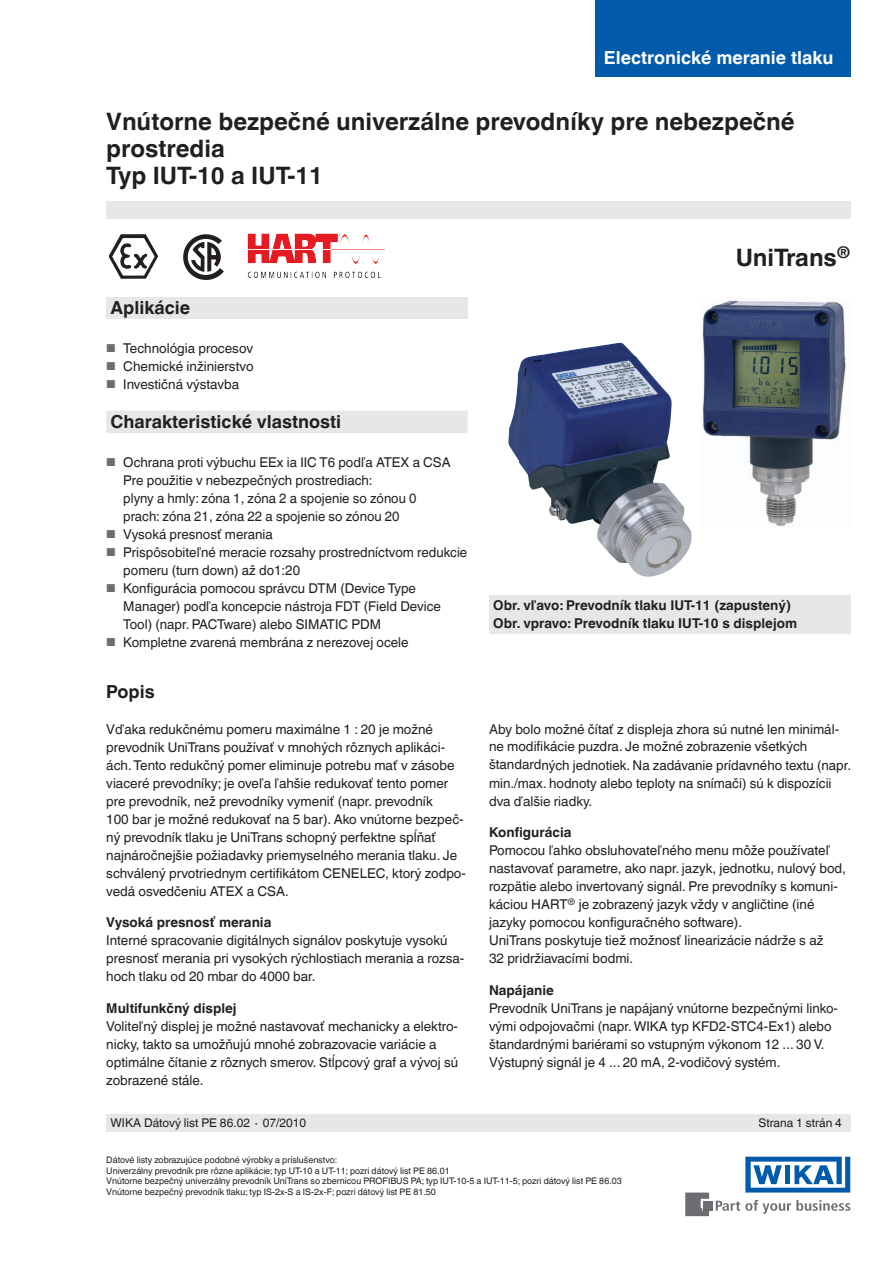
<style>
.page{position:relative;width:893px;height:1263px;background:#fff}
.page>*{position:absolute;margin:0;border:0;box-sizing:border-box;transform-origin:0 0}
.t1{font:700 24px/27px "Helvetica World";color:#231f20}
.t2{font:700 18px "Helvetica World";color:#231f20}
.t3{font:700 18px "Helvetica World";color:#fff}
.t4{font:13.5px/18px "Helvetica World";color:#231f20}
.t5{font:700 13.5px/18px "Helvetica World";color:#231f20}
.t6{font:12px "Helvetica World";color:#231f20}
.t7{font:9px/10.5px "Helvetica World";color:#231f20}
.s1{font-size:11.55px;color:#6c6d70}
</style>
<div class="page">
<div style="left:106px;top:298px;width:362px;height:21px;background:#e6e7e9"></div>
<svg style="left:716px;top:1200px;width:134px;height:14px"></svg>
<div style="left:703px;top:1201px;width:9px;height:9px;background:#6c6d70"></div>
<svg style="left:685px;top:1192px;width:24px;height:24px"></svg>
<svg style="left:745px;top:1157px;width:105px;height:35px"></svg>
<div style="left:106px;top:202px;width:744px;height:17px;background:#e6e7e9"></div>
<div style="left:106px;top:1114px;width:744px;height:17px;background:#e6e7e9"></div>
<div style="left:595px;top:0;width:255px;height:77px;background:#015aaa"></div>
<svg style="left:183px;top:234px;width:41px;height:46px"></svg>
<img style="left:247px;top:233px;width:138px;height:46px">
<img style="left:109px;top:234px;width:50px;height:45px">
<img style="left:508px;top:343px;width:184px;height:234px">
<img style="left:702px;top:300px;width:144px;height:227px">
<div style="left:106px;top:411px;width:362px;height:22px;background:#e6e7e9"></div>
<div style="left:489px;top:595px;width:361px;height:39px;background:#e6e7e9"></div>
<h2 class="t3" style="left:604px;top:47px;width:231px">Electronické meranie tlaku</h2>
<h1 class="t1" style="left:106px;top:108px;width:690px">Vnútorne bezpečné univerzálne prevodníky pre nebezpečné prostredia<br>Typ IUT-10 a IUT-11</h1>
<h2 class="t2" style="left:111px;top:297px;width:81px">Aplikácie</h2>
<p class="t4" style="left:106px;top:339px;width:148px"><span class="s1">■</span> Technológia procesov</p>
<p class="t4" style="left:106px;top:357px;width:149px"><span class="s1">■</span> Chemické inžinierstvo</p>
<p class="t4" style="left:106px;top:375px;width:134px"><span class="s1">■</span> Investičná výstavba</p>
<h2 class="t2" style="left:111px;top:411px;width:232px">Charakteristické vlastnosti</h2>
<p class="t4" style="left:123px;top:453px;width:329px;text-indent:-17px"><span class="s1">■</span> Ochrana proti výbuchu EEx ia IIC T6 podľa ATEX a CSA Pre použitie v nebezpečných prostrediach:<br>plyny a hmly: zóna 1, zóna 2 a spojenie so zónou 0 prach: zóna 21, zóna 22 a spojenie so zónou 20</p>
<p class="t4" style="left:106px;top:525px;width:168px"><span class="s1">■</span> Vysoká presnosť merania</p>
<p class="t4" style="left:123px;top:543px;width:346px;text-indent:-17px"><span class="s1">■</span> Prispôsobiteľné meracie rozsahy prostredníctvom redukcie pomeru (turn down) až do1:20</p>
<p class="t4" style="left:123px;top:579px;width:319px;text-indent:-17px"><span class="s1">■</span> Konfigurácia pomocou správcu DTM (Device Type<br>Manager) podľa koncepcie nástroja FDT (Field Device<br>Tool) (napr. PACTware) alebo SIMATIC PDM</p>
<p class="t4" style="left:106px;top:633px;width:304px"><span class="s1">■</span> Kompletne zvarená membrána z nerezovej ocele</p>
<h2 class="t2" style="left:106px;top:681px;width:50px">Popis</h2>
<p class="t4" style="left:106px;top:720px;width:361px">Vďaka redukčnému pomeru maximálne 1 : 20 je možné prevodník UniTrans používať v mnohých rôznych aplikáci&shy;ách.Tento redukčný pomer eliminuje potrebu mať v zásobe viaceré prevodníky; je oveľa ľahšie redukovať tento pomer pre prevodník, než prevodníky vymeniť (napr. prevodník<br>100 bar je možné redukovať na 5 bar). Ako vnútorne bezpeč&shy;ný prevodník tlaku je UniTrans schopný perfektne spĺňať najnáročnejšie požiadavky priemyselného merania tlaku. Je schválený prvotriednym certifikátom CENELEC, ktorý zodpo&shy;vedá osvedčeniu ATEX a CSA.</p>
<p class="t5" style="left:106px;top:913px;width:167px">Vysoká presnosť merania</p>
<p class="t4" style="left:106px;top:931px;width:360px">Interné spracovanie digitálnych signálov poskytuje vysokú presnosť merania pri vysokých rýchlostiach merania a rozsa&shy;hoch tlaku od 20 mbar do 4000 bar.</p>
<p class="t5" style="left:106px;top:999px;width:132px">Multifunkčný displej</p>
<p class="t4" style="left:106px;top:1017px;width:353px">Voliteľný displej je možné nastavovať mechanicky a elektro&shy;nicky, takto sa umožňujú mnohé zobrazovacie variácie a optimálne čítanie z rôznych smerov. Stĺpcový graf a vývoj sú zobrazené stále.</p>
<h1 class="t1" style="left:736px;top:244px;width:116px">UniTrans<sup>®</sup></h1>
<p class="t5" style="left:493px;top:597px;width:305px">Obr. vľavo: Prevodník tlaku IUT-11 (zapustený)<br>Obr. vpravo: Prevodník tlaku IUT-10 s displejom</p>
<p class="t4" style="left:489px;top:720px;width:364px">Aby bolo možné čítať z displeja zhora sú nutné len minimál&shy;ne modifikácie puzdra. Je možné zobrazenie všetkých štandardných jednotiek. Na zadávanie prídavného textu (napr. min./max. hodnoty alebo teploty na snímači) sú k dispozícii dva ďalšie riadky.</p>
<p class="t5" style="left:489px;top:823px;width:84px">Konfigurácia</p>
<p class="t4" style="left:489px;top:841px;width:358px">Pomocou ľahko obsluhovateľného menu môže používateľ nastavovať parametre, ako napr. jazyk, jednotku, nulový bod, rozpätie alebo invertovaný signál. Pre prevodníky s komuni&shy;káciou HART<sup>®</sup> je zobrazený jazyk vždy v angličtine (iné jazyky pomocou konfiguračného software).<br>UniTrans poskytuje tiež možnosť linearizácie nádrže s až<br>32 pridržiavacími bodmi.</p>
<p class="t5" style="left:489px;top:981px;width:66px">Napájanie</p>
<p class="t4" style="left:489px;top:999px;width:350px">Prevodník UniTrans je napájaný vnútorne bezpečnými linko&shy;vými odpojovačmi (napr.WIKA typ KFD2-STC4-Ex1) alebo štandardnými bariérami so vstupným výkonom 12 ... 30 V.<br>Výstupný signál je 4 ... 20 mA, 2-vodičový systém.</p>
<p class="t6" style="left:111px;top:1116px;width:197px">WIKA Dátový list PE 86.02 ∙ 07/2010</p>
<p class="t6" style="left:758px;top:1116px;width:85px">Strana 1 strán 4</p>
<p class="t7" style="left:106px;top:1155px;width:517px">Dátové listy zobrazujúce podobné výrobky a príslušenstvo:<br>Univerzálny prevodník pre rôzne aplikácie; typ UT-10 a UT-11; pozri dátový list PE 86.01<br>Vnútorne bezpečný univerzálny prevodník UniTrans so zbernicou PROFIBUS PA; typ IUT-10-5 a IUT-11-5; pozri dátový list PE 86.03<br>Vnútorne bezpečný prevodník tlaku; typ IS-2x-S a IS-2x-F; pozri dátový list PE 81.50</p>
</div>
